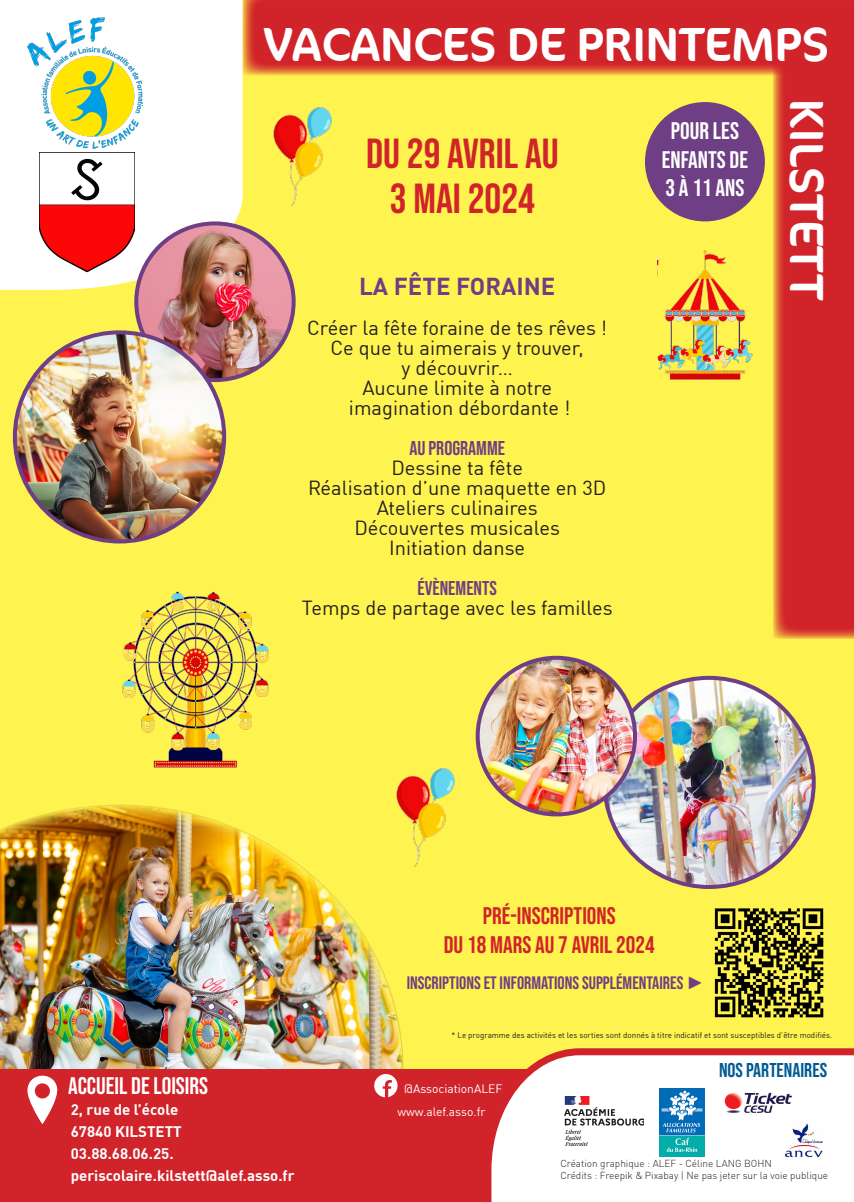
<style>
.page{position:relative;width:854px;height:1202px;background:#fff}
.page>*{position:absolute;margin:0;border:0;box-sizing:border-box;transform-origin:0 0}
.t1{font:48px "Cocon Offc";color:#fff}
.t2{font:42px "Bebas Neue";color:#d1232a}
.t3{font:24px/28.8px "Bebas Neue";color:#fff;text-align:center}
.t4{font:24px "Bebas Neue";color:#d1232a}
.t5{font:700 24px "DINOT";color:#6e3f84}
.t6{font:20px "DINOT";color:#231f20}
.t7{font:20px "Bebas Neue";color:#6e3f84}
.t8{font:20px "Bebas Neue";color:#015a92}
.t9{font:18px "Bebas Neue";color:#6e3f84}
.t10{font:700 15px/22px "DINOT";color:#fff}
.t11{font:12px "DINOT";color:#fff}
.t12{font:300 10px/12px "DINOT";color:#231f20}
.t13{font:8px "DINOT";color:#231f20}
.s1{font-family:"Monotype Corsiva"}
</style>
<div class="page">
<div style="left:0;top:76px;width:853px;height:994px;background:#fff34f"></div>
<img style="left:0;top:804px;width:403px;height:266px">
<div style="left:0;top:1070px;width:853px;height:132px;background:#d1232a"></div>
<svg style="left:481px;top:1045px;width:372px;height:157px;background:#f9e6de"></svg>
<svg style="left:27px;top:1075px;width:31px;height:49px"></svg>
<svg style="left:374px;top:1074px;width:23px;height:23px"></svg>
<div style="left:242px;top:0;width:611px;height:76px;background:#d1232a"></div>
<img style="left:564px;top:1097px;width:79px;height:49px">
<img style="left:782px;top:1120px;width:42px;height:39px">
<img style="left:718px;top:1088px;width:79px;height:28px">
<img style="left:659px;top:1088px;width:45px;height:68px">
<img style="left:604px;top:678px;width:209px;height:209px;border-radius:105px">
<div style="left:772px;top:49px;width:81px;height:589px;background:#d1232a"></div>
<img style="left:477px;top:658px;width:157px;height:156px;border-radius:78px">
<div style="left:475px;top:656px;width:161px;height:160px;border:4px solid #6e3f84;border-radius:50%"></div>
<img style="left:709px;top:905px;width:119px;height:117px">
<svg style="left:0;top:17px;width:242px;height:273px"></svg>
<img style="left:657px;top:247px;width:95px;height:139px">
<img style="left:119px;top:584px;width:156px;height:193px">
<img style="left:392px;top:759px;width:69px;height:115px">
<img style="left:269px;top:99px;width:70px;height:114px">
<div style="left:644px;top:102px;width:120px;height:119px;background:#6e3f84;border-radius:50%"></div>
<img style="left:27px;top:18px;width:115px;height:131px">
<img style="left:40px;top:153px;width:95px;height:120px">
<img style="left:136px;top:223px;width:157px;height:157px;border-radius:78px">
<div style="left:134px;top:221px;width:161px;height:161px;border:4px solid #6e3f84;border-radius:50%"></div>
<img style="left:15px;top:332px;width:209px;height:209px;border-radius:105px">
<p class="t1" style="left:263px;top:16px;width:567px">VACANCES DE PRINTEMPS</p>
<p class="t2" style="left:366px;top:130px;width:194px">DU 29 AVRIL AU</p>
<p class="t2" style="left:390px;top:175px;width:146px">3 MAI 2024</p>
<p class="t5" style="left:359px;top:268px;width:198px">LA FÊTE FORAINE</p>
<p class="t6" style="left:307px;top:313px;width:301px">Créer la fête foraine de tes rêves !</p>
<p class="t6" style="left:330px;top:333px;width:255px">Ce que tu aimerais y trouver,</p>
<p class="t6" style="left:401px;top:353px;width:113px">y découvrir…</p>
<p class="t6" style="left:362px;top:373px;width:191px">Aucune limite à notre</p>
<p class="t6" style="left:349px;top:393px;width:223px">imagination débordante !</p>
<p class="t7" style="left:409px;top:437px;width:97px">AU PROGRAMME</p>
<p class="t6" style="left:391px;top:453px;width:133px">Dessine ta fête</p>
<p class="t6" style="left:308px;top:473px;width:300px">Réalisation d’une maquette en 3D</p>
<p class="t6" style="left:376px;top:493px;width:162px">Ateliers culinaires</p>
<p class="t6" style="left:354px;top:513px;width:207px">Découvertes musicales</p>
<p class="t6" style="left:389px;top:533px;width:137px">Initiation danse</p>
<p class="t7" style="left:417px;top:577px;width:81px">ÉVÈNEMENTS</p>
<p class="t6" style="left:301px;top:593px;width:312px">Temps de partage avec les familles</p>
<p class="t3" style="left:661px;top:116px;width:88px">POUR LES<br>ENFANTS DE<br>3 À 11 ANS</p>
<p class="t1" style="left:834px;top:99px;width:202px;rotate:90deg">KILSTETT</p>
<p class="t4" style="left:482px;top:902px;width:134px">PRÉ-INSCRIPTIONS</p>
<p class="t4" style="left:443px;top:931px;width:212px">DU 18 MARS AU 7 AVRIL 2024</p>
<p class="t9" style="left:406px;top:973px;width:299px">INSCRIPTIONS ET INFORMATIONS SUPPLÉMENTAIRES <span class="s1">►</span></p>
<p class="t13" style="left:451px;top:1029px;width:382px">* Le programme des activités et les sorties sont donnés à titre indicatif et sont susceptibles d’être modifiés.</p>
<p class="t3" style="left:68px;top:1071px;width:141px">ACCUEIL DE LOISIRS</p>
<p class="t11" style="left:404px;top:1079px;width:100px">@AssociationALEF</p>
<p class="t10" style="left:71px;top:1097px;width:109px">2, rue de l’école</p>
<p class="t10" style="left:71px;top:1119px;width:112px">67840 KILSTETT</p>
<p class="t10" style="left:71px;top:1141px;width:225px">03.88.68.06.25. periscolaire.kilstett@alef.asso.fr</p>
<p class="t11" style="left:397px;top:1103px;width:89px">www.alef.asso.fr</p>
<p class="t8" style="left:718px;top:1059px;width:109px">NOS PARTENAIRES</p>
<p class="t12" style="left:560px;top:1156px;width:269px">Création graphique : ALEF - Céline LANG BOHN<br>Crédits : Freepik &amp; Pixabay | Ne pas jeter sur la voie publique</p>
</div>
